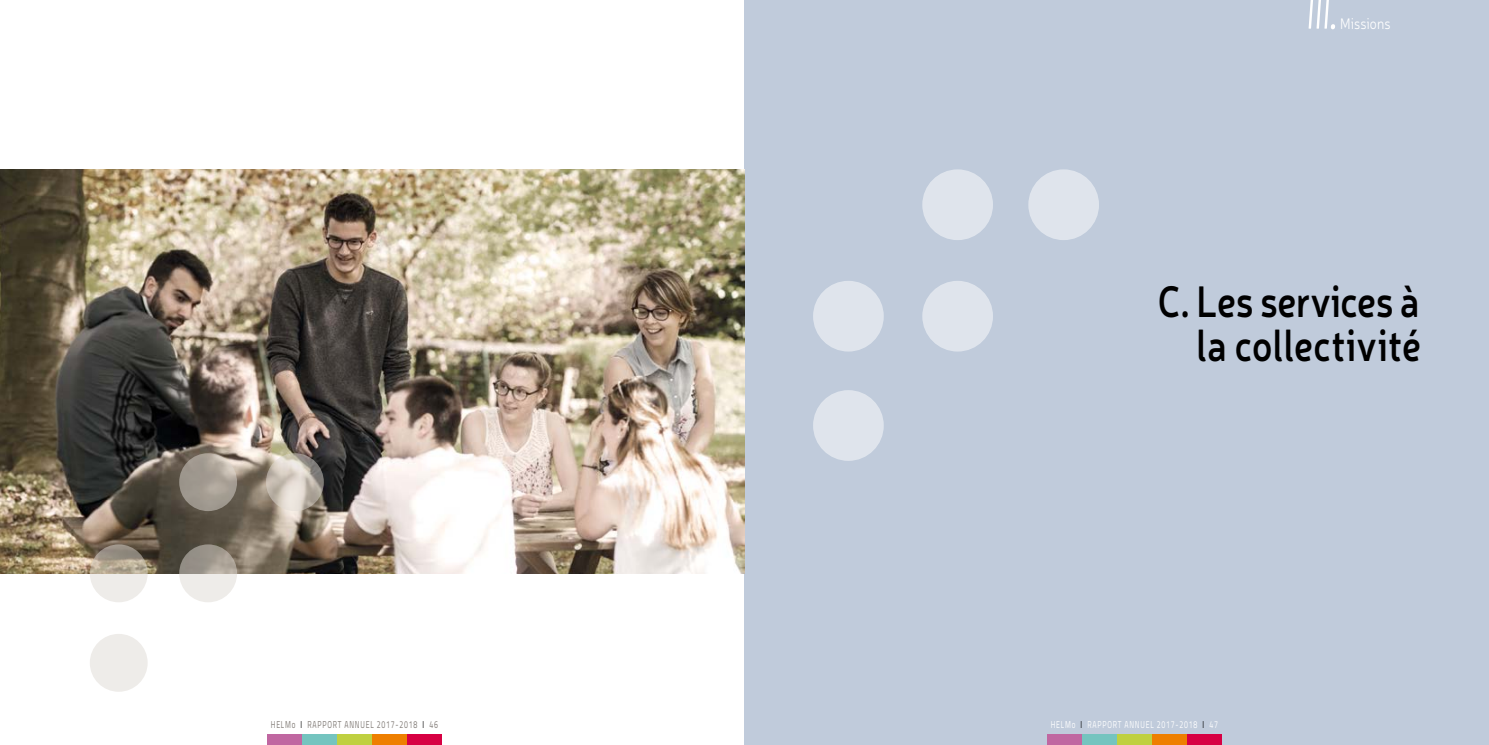
<style>
.page{position:relative;width:1489px;height:745px;background:#fff}
.page>*{position:absolute;margin:0;border:0;box-sizing:border-box;transform-origin:0 0}
.t1{font:100 64.75px "Neris";color:#fff;scale:.88 1}
.t2{font:600 43.75px/43.8px "Neris";letter-spacing:-.005em;color:#000;text-align:right;scale:.85 1}
.t3{font:300 15.38px "Neris";letter-spacing:.01em;color:#fff;scale:.85 1}
.t4{font:10px "Titillium";letter-spacing:.11em;color:#7f7974;scale:.7 1}
.t5{font:10px "Titillium";letter-spacing:.11em;color:#fff;scale:.7 1}
.s1{color:#000}
</style>
<div class="page">
<div style="left:267px;top:733px;width:35px;height:11px;background:#c067a1"></div>
<div style="left:302px;top:733px;width:35px;height:11px;background:#74c4bf"></div>
<div style="left:337px;top:733px;width:35px;height:11px;background:#bfd041"></div>
<div style="left:372px;top:733px;width:35px;height:11px;background:#ee7f00"></div>
<div style="left:407px;top:733px;width:35px;height:11px;background:#d70043"></div>
<div style="left:744px;top:0;width:744px;height:744px;background:#c0cbdb"></div>
<div style="left:813px;top:390px;width:70px;height:70px;background:#dfe4ec;border-radius:50%"></div>
<div style="left:813px;top:280px;width:70px;height:71px;background:#dfe4ec;border-radius:50%"></div>
<div style="left:922px;top:280px;width:70px;height:71px;background:#dfe4ec;border-radius:50%"></div>
<div style="left:922px;top:169px;width:70px;height:71px;background:#dfe4ec;border-radius:50%"></div>
<div style="left:1028px;top:169px;width:70px;height:71px;background:#dfe4ec;border-radius:50%"></div>
<img style="left:0;top:169px;width:744px;height:404px">
<div style="left:90px;top:633px;width:58px;height:58px;background:#eeece9;border-radius:50%"></div>
<svg style="left:90px;top:544px;width:58px;height:58px"></svg>
<svg style="left:179px;top:544px;width:58px;height:58px"></svg>
<svg style="left:179px;top:453px;width:58px;height:57px;fill:#a29b91"></svg>
<svg style="left:266px;top:453px;width:58px;height:57px"></svg>
<div style="left:1046px;top:733px;width:35px;height:11px;background:#c067a1"></div>
<div style="left:1081px;top:733px;width:35px;height:11px;background:#74c4bf"></div>
<div style="left:1116px;top:733px;width:35px;height:11px;background:#bfd041"></div>
<div style="left:1151px;top:733px;width:35px;height:11px;background:#ee7f00"></div>
<div style="left:1186px;top:733px;width:35px;height:11px;background:#d70043"></div>
<p class="t4" style="left:271px;top:716px;width:240px">HELMo <span class="s1">I</span> RAPPORT ANNUEL 2017-2018 <span class="s1">I</span> 46</p>
<h1 class="t1" style="left:1303px;top:-33px;width:48px">III.</h1>
<h3 class="t3" style="left:1340px;top:14px;width:61px">Missions</h3>
<h2 class="t2" style="left:1157px;top:277px;width:311px">C. Les services à la collectivité</h2>
<p class="t5" style="left:1050px;top:716px;width:240px">HELMo <span class="s1">I</span> RAPPORT ANNUEL 2017-2018 <span class="s1">I</span> 47</p>
</div>
